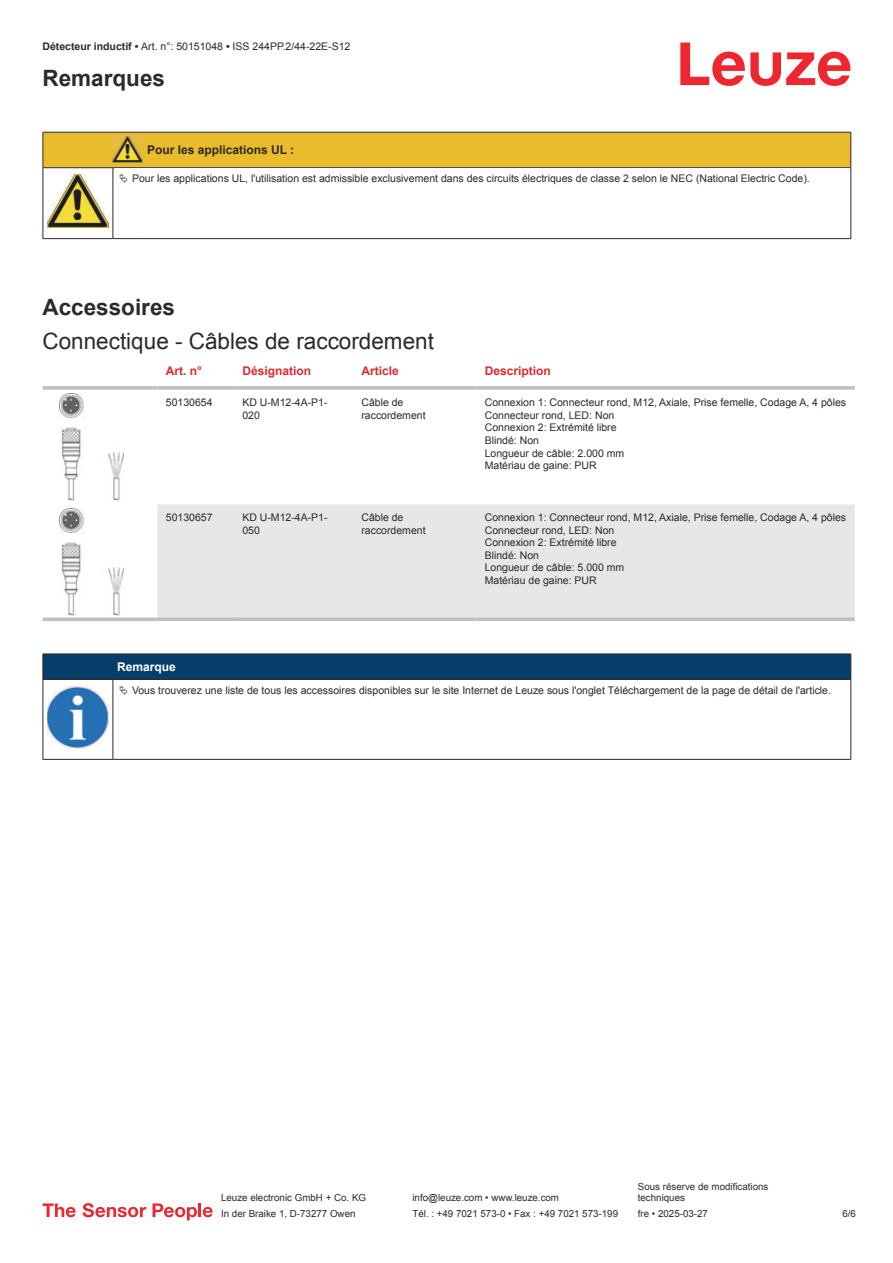
<style>
.page{position:relative;width:893px;height:1263px;background:#fff}
.page>*{position:absolute;margin:0;border:0;box-sizing:border-box;transform-origin:0 0}
.t1{font:22.5px "Arial";color:#2b292a}
.t2{font:700 22.5px "Arial";color:#2b292a}
.t3{font:700 12px "Arial";color:#db2a30}
.t4{font:700 12px "Arial";color:#2b292a}
.t5{font:700 12px "Arial";color:#fff}
.t6{font:10.5px/12.6px "Arial";color:#2b292a}
.t7{font:9.75px/11.7px "Arial";color:#2b292a}
.s1{font-weight:700}
</style>
<div class="page">
<svg style="left:680px;top:43px;width:170px;height:43px"></svg>
<div style="left:157px;top:504px;width:698px;height:113px;background:#e6e7e9"></div>
<svg style="left:43px;top:386px;width:114px;height:4px"></svg>
<svg style="left:157px;top:386px;width:77px;height:4px"></svg>
<svg style="left:234px;top:386px;width:119px;height:4px"></svg>
<svg style="left:353px;top:386px;width:123px;height:4px"></svg>
<svg style="left:476px;top:386px;width:379px;height:4px;background:#c3c5c7"></svg>
<svg style="left:43px;top:617px;width:114px;height:4px"></svg>
<svg style="left:157px;top:617px;width:77px;height:4px"></svg>
<svg style="left:234px;top:617px;width:119px;height:4px"></svg>
<svg style="left:353px;top:617px;width:123px;height:4px"></svg>
<svg style="left:476px;top:617px;width:379px;height:4px;background:#c2c4c6"></svg>
<img style="left:59px;top:394px;width:65px;height:106px">
<img style="left:59px;top:509px;width:65px;height:106px">
<svg style="left:44px;top:680px;width:806px;height:79px"></svg>
<hr style="left:43px;top:679px;width:70px;height:1px;background:#2b292a">
<div style="left:43px;top:654px;width:808px;height:25px;background:#063d69"></div>
<hr style="left:113px;top:679px;width:738px;height:1px;background:#2b292a">
<hr style="left:43px;top:680px;width:1px;height:75px;background:#2b292a">
<hr style="left:113px;top:680px;width:1px;height:75px;background:#2b292a">
<hr style="left:850px;top:680px;width:1px;height:75px;background:#2b292a">
<hr style="left:43px;top:759px;width:70px;height:1px;background:#2b292a">
<hr style="left:113px;top:759px;width:738px;height:1px;background:#2b292a">
<img style="left:47px;top:686px;width:61px;height:63px">
<div style="left:115px;top:680px;width:734px;height:21px;background:#fff"></div>
<svg style="left:43px;top:1203px;width:33px;height:14px"></svg>
<svg style="left:83px;top:1203px;width:63px;height:14px"></svg>
<svg style="left:153px;top:1203px;width:44px;height:17px"></svg>
<hr style="left:198px;top:1203px;width:3px;height:14px;background:#ed272d">
<svg style="left:203px;top:1207px;width:10px;height:10px"></svg>
<div style="left:44px;top:133px;width:806px;height:34px;background:#e8bc2a"></div>
<hr style="left:43px;top:132px;width:70px;height:1px;background:#2b292a">
<hr style="left:43px;top:133px;width:1px;height:34px;background:#2b292a">
<hr style="left:43px;top:167px;width:70px;height:1px;background:#2b292a">
<hr style="left:113px;top:132px;width:30px;height:1px;background:#2b292a">
<hr style="left:113px;top:167px;width:30px;height:1px;background:#2b292a">
<hr style="left:143px;top:132px;width:708px;height:1px;background:#2b292a">
<hr style="left:850px;top:133px;width:1px;height:34px;background:#2b292a">
<hr style="left:143px;top:167px;width:708px;height:1px;background:#2b292a">
<hr style="left:43px;top:168px;width:1px;height:66px;background:#2b292a">
<hr style="left:113px;top:168px;width:1px;height:66px;background:#2b292a">
<hr style="left:850px;top:168px;width:1px;height:66px;background:#2b292a">
<hr style="left:43px;top:238px;width:70px;height:1px;background:#2b292a">
<hr style="left:113px;top:238px;width:30px;height:1px;background:#2b292a">
<hr style="left:143px;top:238px;width:708px;height:1px;background:#2b292a">
<img style="left:113px;top:136px;width:30px;height:27px">
<img style="left:47px;top:174px;width:61px;height:54px">
<p class="t6" style="left:43px;top:41px;width:309px"><span class="s1">Détecteur inductif •</span> Art. n°: 50151048 <span class="s1">•</span> ISS 244PP.2/44-22E-S12</p>
<h1 class="t2" style="left:43px;top:70px;width:124px">Remarques</h1>
<p class="t4" style="left:147px;top:145px;width:149px">Pour les applications UL :</p>
<p class="t6" style="left:132px;top:173px;width:679px">Pour les applications UL, l'utilisation est admissible exclusivement dans des circuits électriques de classe 2 selon le NEC (National Electric Code).</p>
<h1 class="t2" style="left:43px;top:299px;width:134px">Accessoires</h1>
<h1 class="t1" style="left:43px;top:332px;width:393px">Connectique - Câbles de raccordement</h1>
<p class="t3" style="left:166px;top:366px;width:38px">Art. n°</p>
<p class="t3" style="left:242px;top:366px;width:70px">Désignation</p>
<p class="t3" style="left:361px;top:366px;width:39px">Article</p>
<p class="t3" style="left:485px;top:366px;width:68px">Description</p>
<p class="t6" style="left:166px;top:397px;width:48px">50130654</p>
<p class="t6" style="left:242px;top:397px;width:87px">KD U-M12-4A-P1-<br>020</p>
<p class="t6" style="left:361px;top:397px;width:66px">Câble de raccordement</p>
<p class="t6" style="left:485px;top:397px;width:363px">Connexion 1: Connecteur rond, M12, Axiale, Prise femelle, Codage A, 4 pôles<br>Connecteur rond, LED: Non<br>Connexion 2: Extrémité libre<br>Blindé: Non<br>Longueur de câble: 2.000 mm<br>Matériau de gaine: PUR</p>
<p class="t6" style="left:166px;top:512px;width:48px">50130657</p>
<p class="t6" style="left:242px;top:512px;width:87px">KD U-M12-4A-P1-<br>050</p>
<p class="t6" style="left:361px;top:512px;width:66px">Câble de raccordement</p>
<p class="t6" style="left:485px;top:512px;width:363px">Connexion 1: Connecteur rond, M12, Axiale, Prise femelle, Codage A, 4 pôles<br>Connecteur rond, LED: Non<br>Connexion 2: Extrémité libre<br>Blindé: Non<br>Longueur de câble: 5.000 mm<br>Matériau de gaine: PUR</p>
<p class="t5" style="left:117px;top:662px;width:60px">Remarque</p>
<p class="t6" style="left:132px;top:685px;width:700px">Vous trouverez une liste de tous les accessoires disponibles sur le site Internet de Leuze sous l'onglet Téléchargement de la page de détail de l'article.</p>
<p class="t7" style="left:221px;top:1193px;width:146px">Leuze electronic GmbH + Co. KG</p>
<p class="t7" style="left:412px;top:1193px;width:148px">info@leuze.com • www.leuze.com</p>
<p class="t7" style="left:638px;top:1181px;width:132px">Sous réserve de modifications techniques</p>
<p class="t7" style="left:221px;top:1208px;width:136px">In der Braike 1, D-73277 Owen</p>
<p class="t7" style="left:412px;top:1208px;width:207px">Tél. : +49 7021 573-0 • Fax : +49 7021 573-199</p>
<p class="t7" style="left:638px;top:1208px;width:72px">fre • 2025-03-27</p>
<p class="t7" style="left:842px;top:1209px;width:15px">6 /6</p>
</div>
